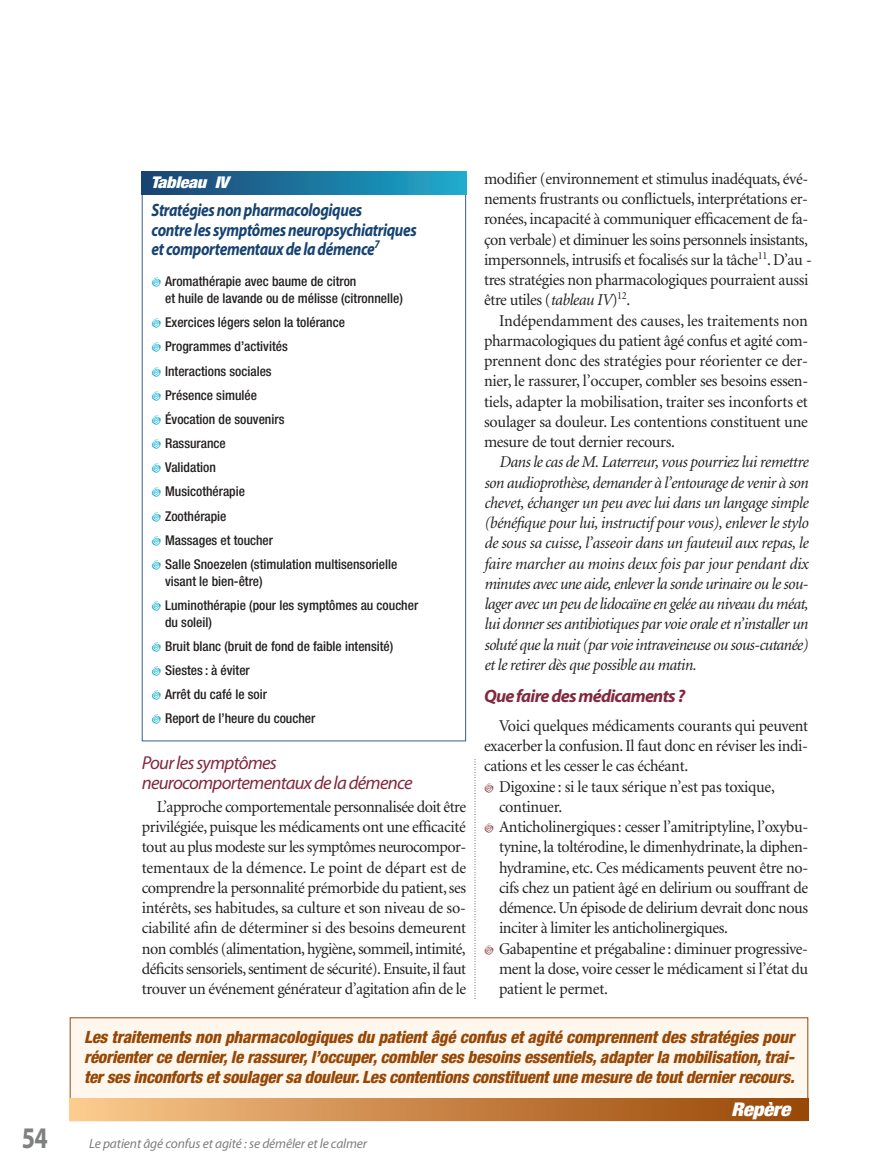
<style>
.page{position:relative;width:878px;height:1175px;background:#fff}
.page>*{position:absolute;margin:0;border:0;box-sizing:border-box;transform-origin:0 0}
.t1{font:700 30px "Myriad Pro";color:#7d7f81;scale:.8 1}
.t2{font:italic 900 condensed 18.9px "Helvetica Neue";letter-spacing:-.015em;color:#fff;scale:1.11 1}
.t3{font:italic 18.75px/20.2px "Myriad Pro";letter-spacing:-.04em;color:#82293f}
.t4{font:italic 700 18px/19.5px "Myriad Pro";letter-spacing:-.025em;color:#174371;scale:.85 1}
.t5{font:italic 700 18px "Myriad Pro";letter-spacing:-.04em;color:#82293f}
.t6{font:italic 800 condensed 16.8px/20.2px "Helvetica Neue";letter-spacing:-.015em;color:#974705}
.t7{font:16.5px/20.2px "Minion";letter-spacing:-.025em;color:#231f20;text-align:justify}
.t8{font:italic 16.5px/20.2px "Minion";letter-spacing:-.03em;color:#231f20;text-align:justify}
.t9{font:italic 900 condensed 16.2px "Helvetica Neue";letter-spacing:-.015em;color:#fff;scale:1.11 1}
.t10{font:500 condensed 13.5px/24.2px "Helvetica Neue";color:#231f20}
.t11{font:italic 13.5px "Myriad Pro";letter-spacing:-.01em;color:#7d7f81}
.s1{font-style:italic}
</style>
<div class="page">
<svg style="left:474px;top:759px;width:1px;height:240px"></svg>
<div style="left:142px;top:172px;width:324px;height:22px;background:linear-gradient(to right,#1b4170,#1ea9cb)"></div>
<div style="left:70px;top:1018px;width:737px;height:102px;background:#fef7ed"></div>
<div style="left:70px;top:1098px;width:738px;height:22px;background:linear-gradient(to right,#fbc78c,#964403)"></div>
<h1 class="t1" style="left:22px;top:1126px;width:34px">54</h1>
<p class="t9" style="left:151px;top:177px;width:71px">Tableau IV</p>
<p class="t4" style="left:151px;top:202px;width:313px">Stratégies non pharmacologiques<br>contre les symptômes neuropsychiatriques et comportementaux de la démence<sup>7</sup></p>
<p class="t10" style="left:165px;top:274px;width:239px;line-height:16.8px">Aromathérapie avec baume de citron<br>et huile de lavande ou de mélisse (citronnelle)</p>
<p class="t10" style="left:165px;top:311px;width:234px">Exercices légers selon la tolérance<br>Programmes d’activités<br>Interactions sociales<br>Présence simulée<br>Évocation de souvenirs<br>Rassurance<br>Validation<br>Musicothérapie<br>Zoothérapie<br>Massages et toucher<br>Salle Snoezelen (stimulation multisensorielle</p>
<p class="t10" style="left:165px;top:570px;width:255px">visant le bien-être)<br>Luminothérapie (pour les symptômes au coucher</p>
<p class="t10" style="left:165px;top:611px;width:230px">du soleil)<br>Bruit blanc (bruit de fond de faible intensité)<br>Siestes : à éviter<br>Arrêt du café le soir<br>Report de l’heure du coucher</p>
<p class="t3" style="left:142px;top:754px;width:272px">Pour les symptômes neurocomportementaux de la démence</p>
<p class="t7" style="left:142px;top:797px;width:326px;text-indent:15px">L’approche comportementale personnalisée doit être privilégiée, puisque les médicaments ont une efficacité tout au plus modeste sur les symptômes neurocompor&shy;tementaux de la démence. Le point de départ est de comprendre la personnalité prémorbide du patient, ses intérêts, ses habitudes, sa culture et son niveau de so&shy;ciabilité afin de déterminer si des besoins demeurent non comblés (alimentation, hygiène, sommeil, intimité, déficits sensoriels, sentiment de sécurité). Ensuite, il faut trouver un événement générateur d’agitation afin de le</p>
<p class="t7" style="left:484px;top:170px;width:329px;text-align:left">modifier (environnement et stimulus inadéquats, évé&shy;nements frustrants ou conflictuels, interprétations er&shy;ronées, incapacité à communiquer efficacement de fa&shy;çon verbale) et diminuer les soins personnels insistants, impersonnels, intrusifs et focalisés sur la tâche<sup>11</sup>. D’au - tres stratégies non pharmacologiques pourraient aussi être utiles (<span class="s1">tableau IV</span>)<sup>12</sup>.</p>
<p class="t7" style="left:484px;top:311px;width:326px;text-indent:15px">Indépendamment des causes, les traitements non pharmacologiques du patient âgé confus et agité com&shy;prennent donc des stratégies pour réorienter ce der&shy;nier, le rassurer, l’occuper, combler ses besoins essen&shy;tiels, adapter la mobilisation, traiter ses inconforts et soulager sa douleur. Les contentions constituent une mesure de tout dernier recours.</p>
<p class="t8" style="left:484px;top:453px;width:326px;text-indent:15px">Dans le cas de M. Laterreur, vous pourriez lui remettre son audioprothèse, demander à l’entourage de venir à son chevet, échanger un peu avec lui dans un langage simple (bénéfique pour lui, instructif pour vous), enlever le stylo de sous sa cuisse, l’asseoir dans un fauteuil aux repas, le faire marcher au moins deux fois par jour pendant dix minutes avec une aide, enlever la sonde urinaire ou le sou&shy;lager avec un peu de lidocaïne en gelée au niveau du méat, lui donner ses antibiotiques par voie orale et n’installer un soluté que la nuit (par voie intraveineuse ou sous-cutanée) et le retirer dès que possible au matin.</p>
<p class="t5" style="left:484px;top:689px;width:203px">Que faire des médicaments ?</p>
<p class="t7" style="left:499px;top:716px;width:310px">Voici quelques médicaments courants qui peuvent</p>
<p class="t7" style="left:484px;top:737px;width:325px">exacerber la confusion. Il faut donc en réviser les indi-</p>
<p class="t7" style="left:484px;top:757px;width:206px">cations et les cesser le cas échéant.</p>
<p class="t7" style="left:499px;top:777px;width:277px">Digoxine : si le taux sérique n’est pas toxique,</p>
<p class="t7" style="left:499px;top:797px;width:65px">continuer.</p>
<p class="t7" style="left:499px;top:818px;width:311px">Anticholinergiques : cesser l’amitriptyline, l’oxybu-</p>
<p class="t7" style="left:499px;top:838px;width:311px">tynine, la toltérodine, le dimenhydrinate, la diphen-</p>
<p class="t7" style="left:499px;top:858px;width:311px">hydramine, etc. Ces médicaments peuvent être no-</p>
<p class="t7" style="left:499px;top:878px;width:311px">cifs chez un patient âgé en delirium ou souffrant de</p>
<p class="t7" style="left:499px;top:899px;width:310px">démence. Un épisode de delirium devrait donc nous</p>
<p class="t7" style="left:499px;top:919px;width:230px">inciter à limiter les anticholinergiques.</p>
<p class="t7" style="left:499px;top:939px;width:310px">Gabapentine et prégabaline : diminuer progressive-</p>
<p class="t7" style="left:499px;top:959px;width:311px">ment la dose, voire cesser le médicament si l’état du</p>
<p class="t7" style="left:499px;top:980px;width:110px">patient le permet.</p>
<p class="t6" style="left:84px;top:1028px;width:711px">Les traitements non pharmacologiques du patient âgé confus et agité comprennent des stratégies pour réorienter ce dernier, le rassurer, l’occuper, combler ses besoins essentiels, adapter la mobilisation, trai&shy;ter ses inconforts et soulager sa douleur. Les contentions constituent une mesure de tout dernier recours.</p>
<p class="t2" style="left:731px;top:1102px;width:55px">Repère</p>
<p class="t11" style="left:89px;top:1138px;width:279px">Le patient âgé confus et agité : se démêler et le calmer</p>
</div>
